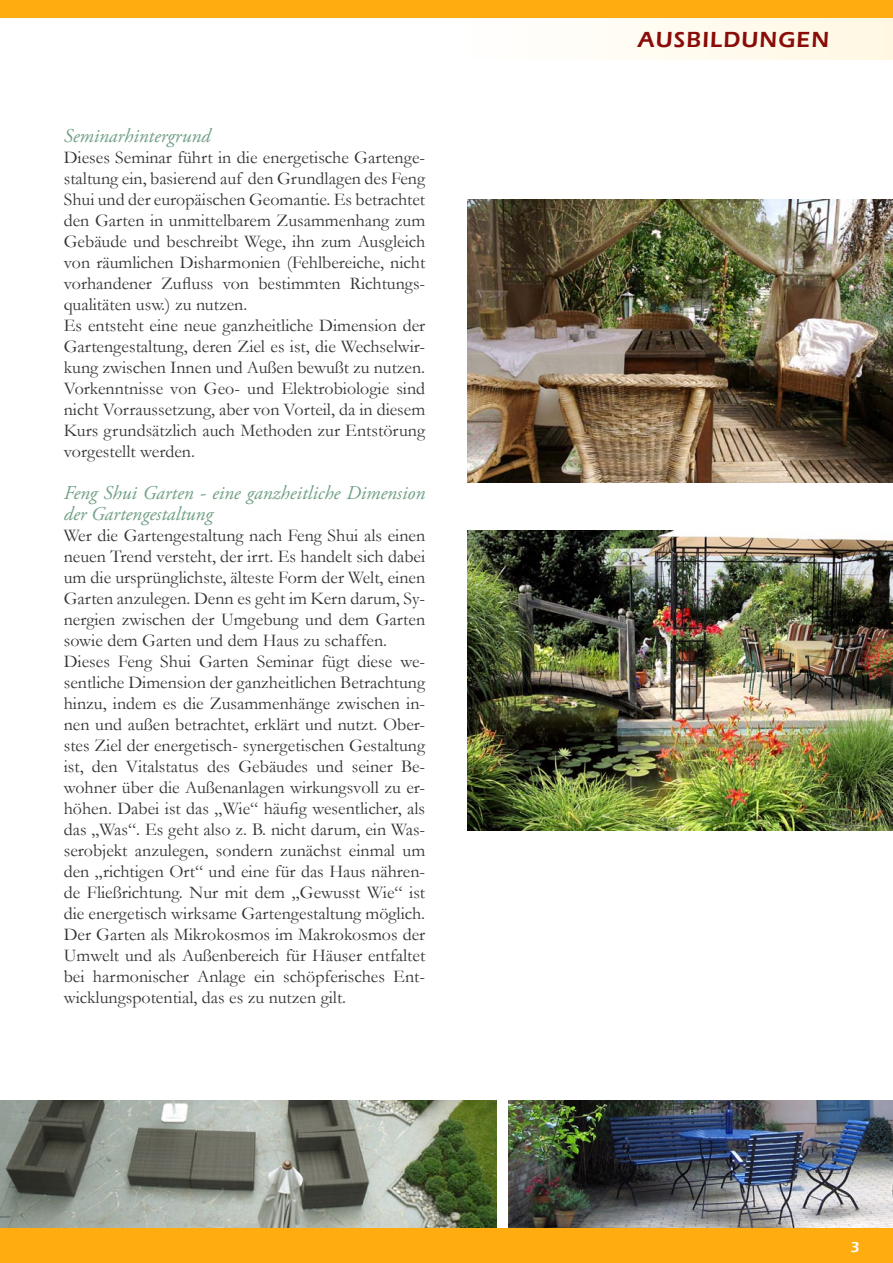
<style>
.page{position:relative;width:893px;height:1263px;background:#fff}
.page>*{position:absolute;margin:0;border:0;box-sizing:border-box;transform-origin:0 0}
.t1{font:600 22.5px "Eras ITC";letter-spacing:.05em;color:#890c08}
.t2{font:italic 19.5px/21px "Adobe Garamond Pro";color:#71a085}
.t3{font:18px/21px "Garamond";color:#323232}
.t4{font:600 15px "Eras ITC";color:#fff}
</style>
<div class="page">
<div style="left:1px;top:1229px;width:892px;height:34px;background:#feac10"></div>
<div style="left:446px;top:0;width:447px;height:60px;background:linear-gradient(to right,#fff,#fff7e2)"></div>
<div style="left:0;top:0;width:893px;height:17px;background:#feac10"></div>
<img style="left:509px;top:1100px;width:384px;height:128px">
<img style="left:0;top:1100px;width:496px;height:128px">
<img style="left:468px;top:200px;width:425px;height:283px">
<img style="left:468px;top:530px;width:425px;height:300px">
<p class="t2" style="left:64px;top:126px;width:148px">Seminarhintergrund</p>
<p class="t3" style="left:64px;top:146px;width:363px">Dieses Seminar führt in die energetische Gartenge&shy;staltung ein, basierend auf den Grundlagen des Feng Shui und der europäischen Geomantie. Es betrachtet den Garten in unmittelbarem Zusammenhang zum Gebäude und beschreibt Wege, ihn zum Ausgleich von räumlichen Disharmonien (Fehlbereiche, nicht vorhandener Zufluss von bestimmten Richtungs&shy;qualitäten usw.) zu nutzen.<br>Es entsteht eine neue ganzheitliche Dimension der Gartengestaltung, deren Ziel es ist, die Wechselwir&shy;kung zwischen Innen und Außen bewußt zu nutzen.<br>Vorkenntnisse von Geo- und Elektrobiologie sind nicht Vorraussetzung, aber von Vorteil, da in diesem Kurs grundsätzlich auch Methoden zur Entstörung vorgestellt werden.</p>
<p class="t2" style="left:64px;top:483px;width:363px">Feng Shui Garten - eine ganzheitliche Dimension der Gartengestaltung</p>
<p class="t3" style="left:64px;top:524px;width:363px">Wer die Gartengestaltung nach Feng Shui als einen neuen Trend versteht, der irrt. Es handelt sich dabei um die ursprünglichste, älteste Form der Welt, einen Garten anzulegen. Denn es geht im Kern darum, Sy&shy;nergien zwischen der Umgebung und dem Garten sowie dem Garten und dem Haus zu schaffen.<br>Dieses Feng Shui Garten Seminar fügt diese we&shy;sentliche Dimension der ganzheitlichen Betrachtung hinzu, indem es die Zusammenhänge zwischen in&shy;nen und außen betrachtet, erklärt und nutzt. Ober&shy;stes Ziel der energetisch- synergetischen Gestaltung ist, den Vitalstatus des Gebäudes und seiner Be&shy;wohner über die Außenanlagen wirkungsvoll zu er&shy;höhen. Dabei ist das „Wie“ häufig wesentlicher, als das „Was“. Es geht also z. B. nicht darum, ein Was&shy;serobjekt anzulegen, sondern zunächst einmal um den „richtigen Ort“ und eine für das Haus nähren&shy;de Fließrichtung. Nur mit dem „Gewusst Wie“ ist die energetisch wirksame Gartengestaltung möglich.<br>Der Garten als Mikrokosmos im Makrokosmos der Umwelt und als Außenbereich für Häuser entfaltet bei harmonischer Anlage ein schöpferisches Ent&shy;wicklungspotential, das es zu nutzen gilt.</p>
<p class="t1" style="left:638px;top:27px;width:193px">AUSBILDUNGEN</p>
<p class="t4" style="left:850px;top:1238px;width:11px">3</p>
</div>
